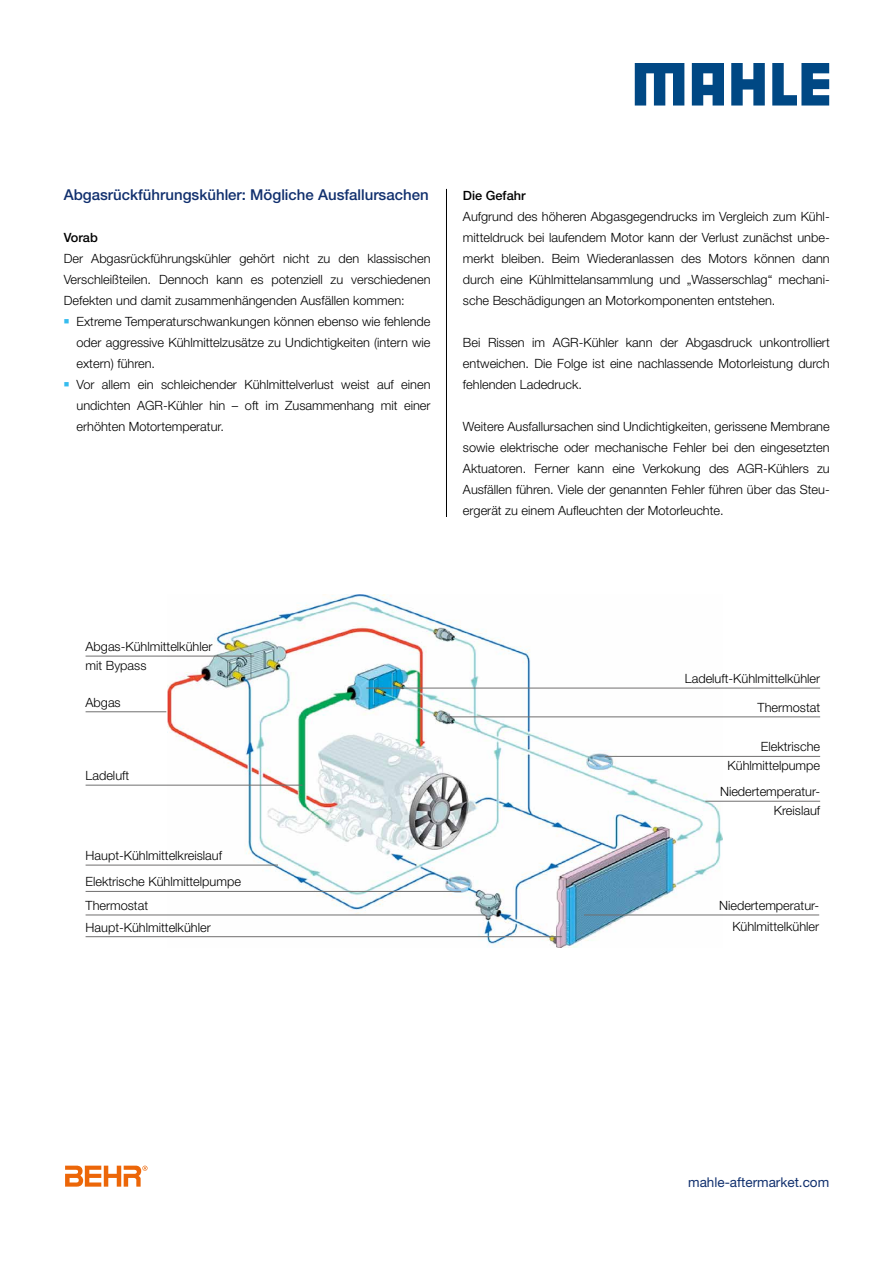
<style>
.page{position:relative;width:893px;height:1263px;background:#fff}
.page>*{position:absolute;margin:0;border:0;box-sizing:border-box;transform-origin:0 0}
.t1{font:500 15px "Helvetica Neue LT Std";color:#11306e}
.t2{font:13.5px "Helvetica Neue LT Std";color:#11306e}
.t3{font:300 12.75px/21px "Helvetica Neue LT Std";color:#000;text-align:justify}
.t4{font:500 12.75px "Helvetica Neue LT Std";color:#000}
.s1{color:#36bcee}
</style>
<div class="page">
<img style="left:167px;top:595px;width:555px;height:352px">
<hr style="left:86px;top:656px;width:168px;height:1px;background:#706f6f">
<hr style="left:445px;top:717px;width:375px;height:1px;background:#706f6f">
<hr style="left:366px;top:688px;width:454px;height:1px;background:#706f6f">
<hr style="left:86px;top:711px;width:80px;height:1px;background:#706f6f">
<hr style="left:86px;top:785px;width:216px;height:1px;background:#706f6f">
<hr style="left:86px;top:865px;width:192px;height:1px;background:#706f6f">
<hr style="left:86px;top:891px;width:375px;height:1px;background:#706f6f">
<hr style="left:86px;top:915px;width:399px;height:1px;background:#706f6f">
<hr style="left:86px;top:936px;width:476px;height:1px;background:#706f6f">
<hr style="left:584px;top:915px;width:235px;height:1px;background:#706f6f">
<hr style="left:605px;top:756px;width:215px;height:1px;background:#706f6f">
<hr style="left:705px;top:801px;width:115px;height:1px;background:#706f6f">
<svg style="left:635px;top:63px;width:49px;height:43px"></svg>
<svg style="left:731px;top:63px;width:34px;height:43px"></svg>
<svg style="left:772px;top:63px;width:57px;height:43px"></svg>
<svg style="left:692px;top:63px;width:32px;height:43px"></svg>
<hr style="left:446px;top:189px;width:1px;height:328px;background:#000">
<svg style="left:65px;top:1165px;width:83px;height:22px"></svg>
<p class="t1" style="left:64px;top:185px;width:366px">Abgasrückführungskühler: Mögliche Ausfallursachen</p>
<p class="t4" style="left:64px;top:229px;width:36px">Vorab</p>
<p class="t3" style="left:64px;top:247px;width:368px">Der Abgasrückführungskühler gehört nicht zu den klassischen Verschleißteilen. Dennoch kann es potenziell zu verschiedenen Defekten und damit zusammenhängenden Ausfällen kommen:</p>
<p class="t3" style="left:77px;top:310px;width:355px;text-indent:-13px"><span class="s1">■</span> Extreme Temperaturschwankungen können ebenso wie fehlende oder aggressive Kühlmittelzusätze zu Undichtigkeiten (intern wie extern) führen.</p>
<p class="t3" style="left:77px;top:373px;width:355px;text-indent:-13px"><span class="s1">■</span> Vor allem ein schleichender Kühlmittelverlust weist auf einen undichten AGR-Kühler hin – oft im Zusammenhang mit einer erhöhten Motortemperatur.</p>
<p class="t4" style="left:463px;top:187px;width:64px">Die Gefahr</p>
<p class="t3" style="left:463px;top:205px;width:368px">Aufgrund des höheren Abgasgegendrucks im Vergleich zum Kühl&shy;mitteldruck bei laufendem Motor kann der Verlust zunächst unbe&shy;merkt bleiben. Beim Wiederanlassen des Motors können dann durch eine Kühlmittelansammlung und „Wasserschlag“ mechani&shy;sche Beschädigungen an Motorkomponenten entstehen.</p>
<p class="t3" style="left:463px;top:331px;width:368px">Bei Rissen im AGR-Kühler kann der Abgasdruck unkontrolliert entweichen. Die Folge ist eine nachlassende Motorleistung durch fehlenden Ladedruck.</p>
<p class="t3" style="left:463px;top:415px;width:368px">Weitere Ausfallursachen sind Undichtigkeiten, gerissene Membrane sowie elektrische oder mechanische Fehler bei den eingesetzten Aktuatoren. Ferner kann eine Verkokung des AGR-Kühlers zu Ausfällen führen. Viele der genannten Fehler führen über das Steu&shy;ergerät zu einem Aufleuchten der Motorleuchte.</p>
<p class="t3" style="left:86px;top:637px;width:128px;line-height:18.8px">Abgas-Kühlmittelkühler mit Bypass</p>
<p class="t3" style="left:86px;top:691px;width:37px">Abgas</p>
<p class="t3" style="left:86px;top:765px;width:45px">Ladeluft</p>
<p class="t3" style="left:685px;top:668px;width:137px">Ladeluft-Kühlmittelkühler</p>
<p class="t3" style="left:758px;top:696px;width:64px">Thermostat</p>
<p class="t3" style="left:728px;top:737px;width:94px;line-height:18.8px;text-align:right">Elektrische<br>Kühlmittelpumpe</p>
<p class="t3" style="left:720px;top:782px;width:102px;line-height:18.8px;text-align:right">Niedertemperatur-<br>Kreislauf</p>
<p class="t3" style="left:86px;top:842px;width:157px;line-height:26.2px">Haupt-Kühlmittelkreislauf<br>Elektrische Kühlmittelpumpe</p>
<p class="t3" style="left:86px;top:894px;width:127px;line-height:21.8px">Thermostat<br>Haupt-Kühlmittelkühler</p>
<p class="t3" style="left:719px;top:895px;width:102px;text-align:right">Niedertemperatur-<br>Kühlmittelkühler</p>
<p class="t2" style="left:688px;top:1174px;width:143px">mahle-aftermarket.com</p>
</div>
